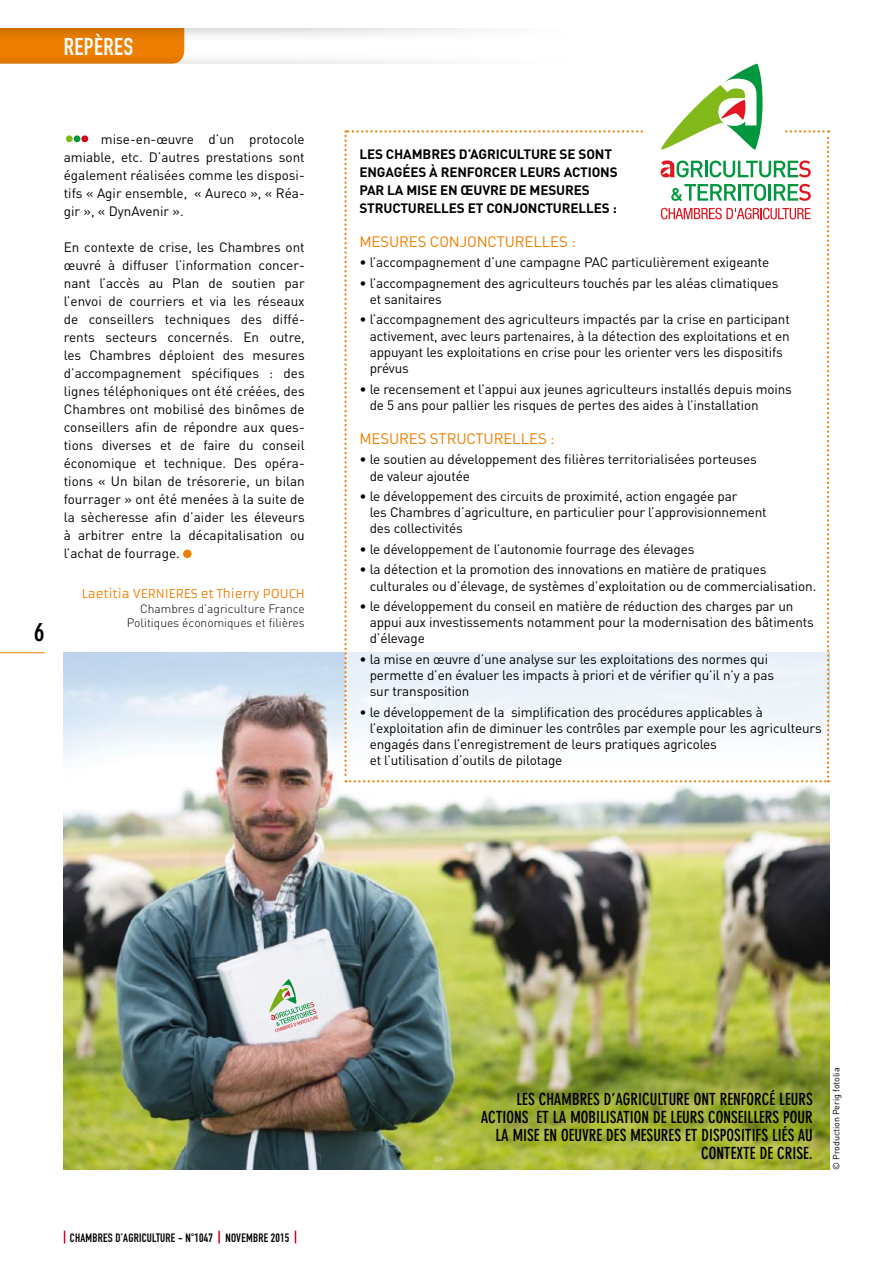
<style>
.page{position:relative;width:893px;height:1263px;background:#fff}
.page>*{position:absolute;margin:0;border:0;box-sizing:border-box;transform-origin:0 0}
.t1{font:700 condensed 25.5px "DIN Neuzeit Grotesk";color:#000}
.t2{font:24px "DIN Engschrift";color:#fff}
.t3{font:700 condensed 16.5px/18px "DIN Neuzeit Grotesk";color:#000;text-align:right}
.t4{font:15px "DIN";letter-spacing:-.01em;color:#ee7f00}
.t5{font:13.5px/18px "DIN";letter-spacing:-.01em;color:#000}
.t6{font:700 13.5px/18px "DIN";letter-spacing:-.01em;color:#000}
.t7{font:300 12px/14.4px "DIN";color:#000;text-align:right}
.t8{font:12px "DIN Engschrift";letter-spacing:.02em;color:#000}
.t9{font:12px "Armata";color:#ee7f00}
.t10{font:9px "DIN";letter-spacing:-.01em;color:#000}
</style>
<div class="page">
<img style="left:63px;top:653px;width:766px;height:516px">
<hr style="left:0;top:652px;width:45px;height:1px;background:#ee7f00">
<svg style="left:0;top:44px;width:184px;height:8px"></svg>
<div style="left:0;top:52px;width:624px;height:230px;background:#000;opacity:.25"></div>
<svg style="left:0;top:64px;width:269px;height:71px"></svg>
<div style="left:0;top:135px;width:693px;height:239px;background:#fff"></div>
<div style="left:0;top:0;width:599px;height:44px;background:#000;opacity:.25"></div>
<div style="left:0;top:0;width:587px;height:27px;background:#fff"></div>
<div style="left:269px;top:0;width:624px;height:305px;background:#fff"></div>
<div style="left:183px;top:549px;width:9px;height:9px;background:#ee7f00;border-radius:50%"></div>
<svg style="left:64px;top:1231px;width:1px;height:12px"></svg>
<svg style="left:218px;top:1231px;width:2px;height:12px"></svg>
<svg style="left:295px;top:1231px;width:1px;height:12px"></svg>
<svg style="left:269px;top:979px;width:49px;height:53px"></svg>
<svg style="left:344px;top:64px;width:485px;height:718px"></svg>
<div style="left:66px;top:135px;width:7px;height:7px;background:#83b81a;border-radius:50%"></div>
<div style="left:74px;top:135px;width:6px;height:7px;background:#00973e;border-radius:50%"></div>
<div style="left:81px;top:135px;width:7px;height:7px;background:#d4021d;border-radius:50%"></div>
<h2 class="t2" style="left:64px;top:32px;width:71px">REPÈRES</h2>
<h1 class="t1" style="left:34px;top:617px;width:12px">6</h1>
<p class="t5" style="left:64px;top:130px;width:242px;text-align:justify;text-indent:37px">mise-en-œuvre d’un protocole amiable, etc. D’autres prestations sont également réalisées comme les disposi&shy;tifs « Agir ensemble, « Aureco », « Réa&shy;gir », « DynAvenir ».</p>
<p class="t5" style="left:64px;top:238px;width:242px;text-align:justify">En contexte de crise, les Chambres ont œuvré à diffuser l’information concer&shy;nant l’accès au Plan de soutien par l’envoi de courriers et via les réseaux de conseillers techniques des diffé&shy;rents secteurs concernés. En outre, les Chambres déploient des mesures d’accompagnement spécifiques : des lignes téléphoniques ont été créées, des Chambres ont mobilisé des binômes de conseillers afin de répondre aux ques&shy;tions diverses et de faire du conseil économique et technique. Des opéra&shy;tions « U n bilan de trésorerie, un bilan fourrager » ont été menées à la suite de la sècheresse afin d’aider les éleveurs à arbitrer entre la décapitalisation ou l’achat de fourrage.</p>
<p class="t9" style="left:82px;top:587px;width:60px">Laetitia VERNIERES</p>
<p class="t9" style="left:201px;top:587px;width:103px">et Thierry POU CH</p>
<p class="t7" style="left:127px;top:601px;width:179px">Chambres d’agriculture France<br>Politiques économiques et filières</p>
<p class="t6" style="left:359px;top:144px;width:260px">LES CHAMBRES D’AGRICULTURE SE SONT ENGAGÉES À RENFORCER LEURS ACTIONS PAR LA MISE EN ŒUVRE DE MESURES STRUCTURELLES ET CONJONCTURELLES :</p>
<p class="t4" style="left:359px;top:232px;width:218px">mesures conjon cturelles :</p>
<p class="t5" style="left:359px;top:253px;width:411px">• l’accompagnement d’une campagne PAC particulièrement exigeante</p>
<p class="t5" style="left:370px;top:275px;width:410px;line-height:16.2px;text-indent:-10px">• l’accompagnement des agriculteurs touchés par les aléas climatiques et sanitaires</p>
<p class="t5" style="left:370px;top:311px;width:422px;line-height:16.2px;text-indent:-10px">• l’accompagnement des agriculteurs impactés par la crise en participant activement, avec leurs partenaires, à la détection des exploitations et en appuyant les exploitations en crise pour les orienter vers les dispositifs prévus</p>
<p class="t5" style="left:370px;top:380px;width:424px;line-height:16.2px;text-indent:-10px">• le recensement et l’appui aux jeunes agriculteurs installés depuis moins de 5 ans pour pallier les risques de pertes des aides à l’installation</p>
<p class="t4" style="left:359px;top:429px;width:197px">mesures structurelles :</p>
<p class="t5" style="left:370px;top:451px;width:389px;line-height:16.2px;text-indent:-10px">• le soutien au développement des filières territorialisées porteuses de valeur ajoutée</p>
<p class="t5" style="left:370px;top:488px;width:399px;line-height:16.2px;text-indent:-10px">• le développement des circuits de proximité, action engagée par<br>les Chambres d’agriculture, en particulier pour l’approvisionnement des collectivités</p>
<p class="t5" style="left:359px;top:540px;width:336px">• le développement de l’autonomie fourrage des élevages</p>
<p class="t5" style="left:370px;top:561px;width:448px;line-height:16.2px;text-indent:-10px">• la détection et la promotion des innovations en matière de pratiques culturales ou d’élevage, de systèmes d’exploitation ou de commercialisation.</p>
<p class="t5" style="left:370px;top:598px;width:446px;line-height:16.2px;text-indent:-10px">• le développement du conseil en matière de réduction des charges par un appui aux investissements notamment pour la modernisation des bâtiments d’élevage</p>
<p class="t5" style="left:370px;top:651px;width:406px;line-height:16.2px;text-indent:-10px">• la mise en œuvre d’une analyse sur les exploitations des normes qui permette d’en évaluer les impacts à priori et de vérifier qu’il n’y a pas sur transposition</p>
<p class="t5" style="left:370px;top:703px;width:453px;line-height:16.2px;text-indent:-10px">• le développement de la simplification des procédures applicables à l’exploitation afin de diminuer les contrôles par exemple pour les agriculteurs engagés dans l’enregistrement de leurs pratiques agricoles<br>et l’utilisation d’outils de pilotage</p>
<p class="t8" style="left:70px;top:1230px;width:221px">CHAMBRES D’AGRICULTURE - N°1047 NOVEMBRE 2015</p>
<p class="t3" style="left:481px;top:1090px;width:334px">LES CHAMBRES D’AGRICULTURE ONT RENFORCÉ LEURS ACTIONS ET LA MOBILISATION DE LEURS CONSEILLERS POUR LA MISE EN OEUVRE DES MESURES ET DISPOSITIFS LIÉS AU CONTEXTE DE CRISE.</p>
<p class="t10" style="left:831px;top:1170px;width:103px;rotate:-90deg">© Production Perig fotolia</p>
</div>
